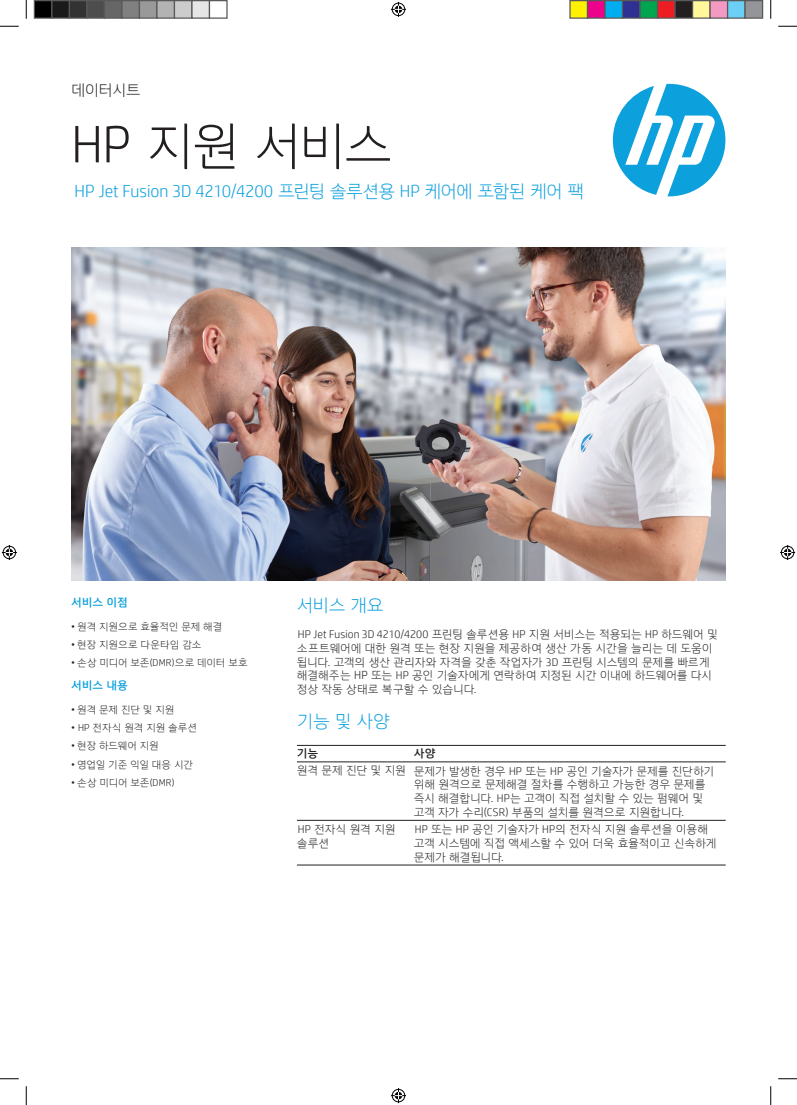
<style>
.page{position:relative;width:797px;height:1105px;background:#fff}
.page>*{position:absolute;margin:0;border:0;box-sizing:border-box;transform-origin:0 0}
.t1{font:300 50px "HP Simplified Hangeul";color:#231f20}
.t2{font:300 17.5px "HP Simplified";letter-spacing:-.005em;color:#0ca0dd}
.t3{font:300 17.5px "HP Simplified Hangeul";letter-spacing:-.04em;color:#0ca0dd}
.t4{font:300 15px "HP Simplified Hangeul";letter-spacing:-.05em;color:#231f20}
.t5{font:300 11.25px/13.8px "HP Simplified Hangeul";letter-spacing:-.02em;color:#231f20}
.t6{font:300 11.25px "HP Simplified";letter-spacing:.01em;color:#231f20}
.t7{font:11.25px "HP Simplified Hangeul";letter-spacing:-.015em;color:#0ca0dd}
.t8{font:11.25px "HP Simplified Hangeul";color:#231f20}
.t9{font:300 10px "HP Simplified Hangeul";letter-spacing:-.015em;color:#231f20}
.s1{font-family:"HP Simplified";font-size:52.5px}
.s2{font-family:"HP Simplified Hangeul"}
.s3{font-family:"HP Simplified"}
.s4{font-weight:400}
</style>
<div class="page">
<svg style="left:613px;top:84px;width:112px;height:112px"></svg>
<img style="left:71px;top:247px;width:654px;height:334px">
<hr style="left:297px;top:745px;width:117px;height:1px;background:#231f20">
<hr style="left:414px;top:745px;width:311px;height:1px;background:#231f20">
<hr style="left:297px;top:762px;width:117px;height:1px;background:#231f20">
<hr style="left:414px;top:762px;width:311px;height:1px;background:#231f20">
<hr style="left:297px;top:820px;width:117px;height:1px;background:#231f20">
<hr style="left:414px;top:820px;width:311px;height:1px;background:#231f20">
<hr style="left:297px;top:865px;width:117px;height:1px;background:#231f20">
<hr style="left:414px;top:865px;width:311px;height:1px;background:#231f20">
<svg style="left:0;top:25px;width:19px;height:2px"></svg>
<svg style="left:778px;top:25px;width:19px;height:2px"></svg>
<svg style="left:0;top:1078px;width:19px;height:1px"></svg>
<svg style="left:778px;top:1078px;width:19px;height:1px"></svg>
<svg style="left:25px;top:0;width:2px;height:19px"></svg>
<svg style="left:25px;top:1086px;width:2px;height:19px"></svg>
<svg style="left:770px;top:0;width:1px;height:19px"></svg>
<svg style="left:770px;top:1086px;width:1px;height:19px"></svg>
<svg style="left:391px;top:2px;width:15px;height:15px"></svg>
<svg style="left:391px;top:1088px;width:15px;height:15px"></svg>
<svg style="left:2px;top:545px;width:15px;height:15px"></svg>
<svg style="left:780px;top:545px;width:15px;height:15px"></svg>
<div style="left:34px;top:1px;width:18px;height:17px;background:#000"></div>
<div style="left:34px;top:0;width:18px;height:19px;border:1px solid #595959"></div>
<div style="left:52px;top:1px;width:17px;height:17px;background:#1a1a1a"></div>
<div style="left:51px;top:0;width:19px;height:19px;border:1px solid #595959"></div>
<div style="left:69px;top:1px;width:18px;height:17px;background:#333"></div>
<div style="left:69px;top:0;width:19px;height:19px;border:1px solid #595959"></div>
<div style="left:87px;top:1px;width:17px;height:17px;background:#4d4d4d"></div>
<div style="left:86px;top:0;width:19px;height:19px;border:1px solid #595959"></div>
<div style="left:104px;top:1px;width:18px;height:17px;background:#666"></div>
<div style="left:104px;top:0;width:18px;height:19px;border:1px solid #595959"></div>
<div style="left:122px;top:1px;width:17px;height:17px;background:#808080"></div>
<div style="left:121px;top:0;width:19px;height:19px;border:1px solid #595959"></div>
<div style="left:139px;top:1px;width:18px;height:17px;background:#999"></div>
<div style="left:139px;top:0;width:19px;height:19px;border:1px solid #595959"></div>
<div style="left:157px;top:1px;width:17px;height:17px;background:#b3b3b3"></div>
<div style="left:156px;top:0;width:19px;height:19px;border:1px solid #595959"></div>
<div style="left:174px;top:1px;width:18px;height:17px;background:#ccc"></div>
<div style="left:174px;top:0;width:18px;height:19px;border:1px solid #595959"></div>
<div style="left:192px;top:1px;width:17px;height:17px;background:#e6e6e6"></div>
<div style="left:191px;top:0;width:19px;height:19px;border:1px solid #595959"></div>
<div style="left:209px;top:0;width:19px;height:19px;border:1px solid #595959"></div>
<div style="left:570px;top:1px;width:17px;height:17px;background:#fff101"></div>
<div style="left:569px;top:0;width:19px;height:19px;border:1px solid #595959"></div>
<div style="left:587px;top:1px;width:18px;height:17px;background:#ed028c"></div>
<div style="left:587px;top:0;width:18px;height:19px;border:1px solid #595959"></div>
<div style="left:605px;top:1px;width:17px;height:17px;background:#00aeef"></div>
<div style="left:604px;top:0;width:19px;height:19px;border:1px solid #595959"></div>
<div style="left:622px;top:1px;width:18px;height:17px;background:#2e3092"></div>
<div style="left:622px;top:0;width:18px;height:19px;border:1px solid #595959"></div>
<div style="left:640px;top:1px;width:17px;height:17px;background:#00a54f"></div>
<div style="left:639px;top:0;width:19px;height:19px;border:1px solid #595959"></div>
<div style="left:657px;top:1px;width:18px;height:17px;background:#ee1d23"></div>
<div style="left:657px;top:0;width:18px;height:19px;border:1px solid #595959"></div>
<div style="left:675px;top:1px;width:17px;height:17px;background:#231f20"></div>
<div style="left:674px;top:0;width:19px;height:19px;border:1px solid #595959"></div>
<div style="left:692px;top:1px;width:18px;height:17px;background:#fff79a"></div>
<div style="left:692px;top:0;width:18px;height:19px;border:1px solid #595959"></div>
<div style="left:710px;top:1px;width:17px;height:17px;background:#f499c2"></div>
<div style="left:709px;top:0;width:19px;height:19px;border:1px solid #595959"></div>
<div style="left:727px;top:1px;width:18px;height:17px;background:#6bcff6"></div>
<div style="left:727px;top:0;width:18px;height:19px;border:1px solid #595959"></div>
<div style="left:745px;top:1px;width:17px;height:17px;background:#939598"></div>
<div style="left:744px;top:0;width:19px;height:19px;border:1px solid #595959"></div>
<h3 class="t4" style="left:71px;top:80px;width:71px">데이터시트</h3>
<h1 class="t1" style="left:71px;top:113px;width:322px"><span class="s1">HP</span> 지원 서비스</h1>
<h2 class="t2" style="left:75px;top:179px;width:511px">HP Jet Fusion 3D 4210/4200 <span class="s2">프린팅 솔루션용</span> HP <span class="s2">케어에 포함된 케어 팩</span></h2>
<p class="t7" style="left:71px;top:595px;width:58px">서비스 이점</p>
<p class="t9" style="left:71px;top:620px;width:153px"><span class="s3">•</span> 원격 지원으로 효율적인 문제 해결</p>
<p class="t9" style="left:71px;top:638px;width:131px"><span class="s3">•</span> 현장 지원으로 다운타임 감소</p>
<p class="t9" style="left:71px;top:656px;width:178px"><span class="s3">•</span> 손상 미디어 보존<span class="s3">(DMR)</span>으로 데이터 보호</p>
<p class="t7" style="left:71px;top:678px;width:58px">서비스 내용</p>
<p class="t9" style="left:71px;top:703px;width:105px"><span class="s3">•</span> 원격 문제 진단 및 지원</p>
<p class="t9" style="left:71px;top:721px;width:127px"><span class="s3">• HP</span> 전자식 원격 지원 솔루션</p>
<p class="t9" style="left:71px;top:740px;width:89px"><span class="s3">•</span> 현장 하드웨어 지원</p>
<p class="t9" style="left:71px;top:758px;width:123px"><span class="s3">•</span> 영업일 기준 익일 대응 시간</p>
<p class="t9" style="left:71px;top:776px;width:105px"><span class="s3">•</span> 손상 미디어 보존<span class="s3">(DMR)</span></p>
<h2 class="t3" style="left:297px;top:594px;width:88px">서비스 개요</h2>
<p class="t6" style="left:298px;top:627px;width:421px">HP Jet Fusion 3D 4210/4200 <span class="s2">프린팅 솔루션용</span> HP <span class="s2">지원 서비스는 적용되는</span> HP <span class="s2">하드웨어 및</span></p>
<p class="t5" style="left:297px;top:641px;width:417px">소프트웨어에 대한 원격 또는 현장 지원을 제공하여 생산 가동 시간을 늘리는 데 도움이 됩니다. 고객의 생산 관리자와 자격을 갖춘 작업자가 <span class="s3">3D</span> 프린팅 시스템의 문제를 빠르게 해결해주는 HP 또는 <span class="s3">HP</span> 공인 기술자에게 연락하여 지정된 시간 이내에 하드웨어를 다시 정상 작동 상태로 복구할 수 있습니다.</p>
<h2 class="t3" style="left:297px;top:709px;width:94px">기능 및 사양</h2>
<p class="t8" style="left:297px;top:746px;width:23px">기능</p>
<p class="t5" style="left:297px;top:744px;width:419px;line-height:17.2px;text-indent:117px"><span class="s4">사양<br></span>원격 문제 진단 및 지원 문제가 발생한 경우 <span class="s3">HP</span> 또는 <span class="s3">HP</span> 공인 기술자가 문제를 진단하기</p>
<p class="t5" style="left:414px;top:777px;width:293px">위해 원격으로 문제해결 절차를 수행하고 가능한 경우 문제를 즉시 해결합니다. <span class="s3">HP</span>는 고객이 직접 설치할 수 있는 펌웨어 및 고객 자가 수리<span class="s3">(CSR)</span> 부품의 설치를 원격으로 지원합니다.</p>
<p class="t5" style="left:297px;top:822px;width:100px"><span class="s3">HP</span> 전자식 원격 지원 솔루션</p>
<p class="t5" style="left:414px;top:822px;width:304px"><span class="s3">HP</span> 또는 <span class="s3">HP</span> 공인 기술자가 <span class="s3">HP</span>의 전자식 지원 솔루션을 이용해 고객 시스템에 직접 액세스할 수 있어 더욱 효율적이고 신속하게 문제가 해결됩니다.</p>
</div>
